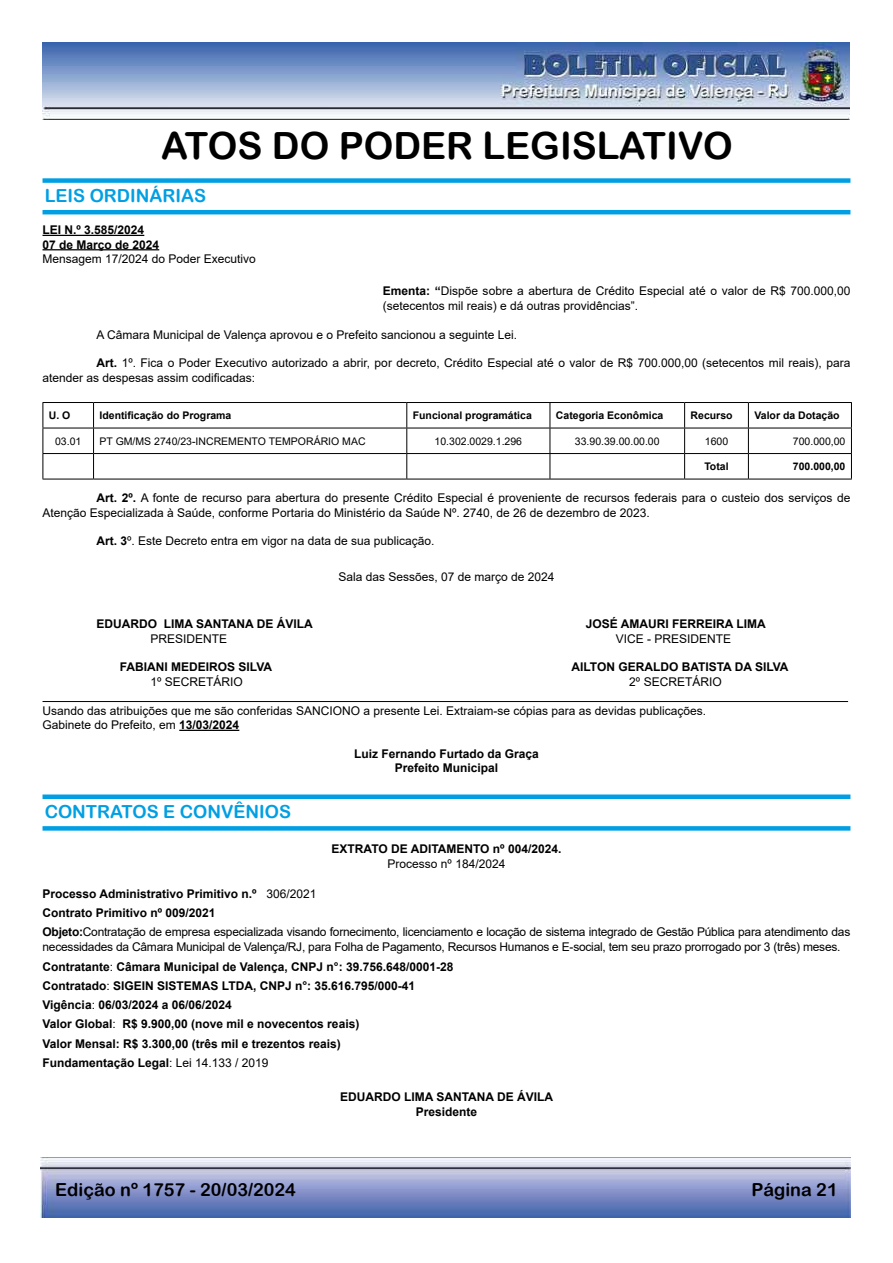
<style>
.page{position:relative;width:893px;height:1263px;background:#fff}
.page>*{position:absolute;margin:0;border:0;box-sizing:border-box;transform-origin:0 0}
.t1{font:37.5px "Arial Rounded MT Bold";color:#000}
.t2{font:18px "Arial Rounded MT Bold";color:#009fe3}
.t3{font:18px "Arial Rounded MT Bold";color:#000}
.t4{font:12px/14.4px "Arial";color:#000}
.t5{font:700 12px/19.2px "Arial";color:#000}
.t6{font:12px/19.2px "Arial";letter-spacing:-.02em;color:#000}
.t7{font:700 10.5px "Arial";color:#000}
.t8{font:10.5px "Arial";color:#000}
.s1{font-weight:700}
.s2{font-weight:400}
</style>
<div class="page">
<img style="left:43px;top:43px;width:806px;height:76px">
<img style="left:40px;top:1158px;width:811px;height:60px">
<hr style="left:43px;top:210px;width:807px;height:4px;background:#009fe3">
<div style="left:43px;top:178px;width:807px;height:5px;background:#009fe3"></div>
<hr style="left:43px;top:235px;width:101px;height:1px;background:#000">
<hr style="left:43px;top:249px;width:116px;height:1px;background:#000">
<hr style="left:43px;top:701px;width:805px;height:1px;background:#000">
<hr style="left:179px;top:730px;width:60px;height:1px;background:#000">
<hr style="left:43px;top:402px;width:51px;height:1px;background:#000">
<hr style="left:94px;top:402px;width:313px;height:1px;background:#000">
<hr style="left:407px;top:402px;width:143px;height:1px;background:#000">
<hr style="left:550px;top:402px;width:135px;height:1px;background:#000">
<hr style="left:685px;top:402px;width:63px;height:1px;background:#000">
<hr style="left:748px;top:402px;width:104px;height:1px;background:#000">
<hr style="left:43px;top:428px;width:51px;height:1px;background:#000">
<hr style="left:94px;top:428px;width:313px;height:1px;background:#000">
<hr style="left:407px;top:428px;width:143px;height:1px;background:#000">
<hr style="left:550px;top:428px;width:135px;height:1px;background:#000">
<hr style="left:685px;top:428px;width:63px;height:1px;background:#000">
<hr style="left:748px;top:428px;width:104px;height:1px;background:#000">
<hr style="left:43px;top:453px;width:51px;height:1px;background:#000">
<hr style="left:94px;top:453px;width:313px;height:1px;background:#000">
<hr style="left:407px;top:453px;width:143px;height:1px;background:#000">
<hr style="left:550px;top:453px;width:135px;height:1px;background:#000">
<hr style="left:685px;top:453px;width:63px;height:1px;background:#000">
<hr style="left:748px;top:453px;width:104px;height:1px;background:#000">
<hr style="left:43px;top:479px;width:51px;height:1px;background:#000">
<hr style="left:94px;top:479px;width:313px;height:1px;background:#000">
<hr style="left:407px;top:479px;width:143px;height:1px;background:#000">
<hr style="left:550px;top:479px;width:135px;height:1px;background:#000">
<hr style="left:685px;top:479px;width:63px;height:1px;background:#000">
<hr style="left:748px;top:479px;width:104px;height:1px;background:#000">
<svg style="left:43px;top:403px;width:1px;height:76px"></svg>
<svg style="left:93px;top:403px;width:1px;height:76px"></svg>
<svg style="left:406px;top:403px;width:1px;height:76px"></svg>
<svg style="left:550px;top:403px;width:1px;height:76px"></svg>
<svg style="left:684px;top:403px;width:1px;height:76px"></svg>
<svg style="left:748px;top:403px;width:1px;height:76px"></svg>
<svg style="left:851px;top:403px;width:1px;height:76px"></svg>
<div style="left:43px;top:826px;width:807px;height:5px;background:#009fe3"></div>
<div style="left:43px;top:794px;width:807px;height:5px;background:#009fe3"></div>
<h1 class="t1" style="left:161px;top:124px;width:573px">ATOS DO PODER LEGISLATIVO</h1>
<h2 class="t2" style="left:45px;top:185px;width:163px">LEIS ORDINÁRIAS</h2>
<p class="t5" style="left:43px;top:223px;width:118px;line-height:14.4px">LEI N.º 3.585/2024<br>07 de Março de 2024</p>
<p class="t4" style="left:43px;top:251px;width:215px">Mensagem 17/2024 do Poder Executivo</p>
<p class="t4" style="left:383px;top:284px;width:469px"><span class="s1">Ementa: “</span>Dispõe sobre a abertura de Crédito Especial até o valor de R$ 700.000,00 (setecentos mil reais) e dá outras providências”.</p>
<p class="t4" style="left:97px;top:327px;width:422px">A Câmara Municipal de Valença aprovou e o Prefeito sancionou a seguinte Lei.</p>
<p class="t4" style="left:43px;top:356px;width:809px;text-indent:54px"><span class="s1">Art.</span> 1º. Fica o Poder Executivo autorizado a abrir, por decreto, Crédito Especial até o valor de R$ 700.000,00 (setecentos mil reais), para atender as despesas assim codificadas:</p>
<p class="t7" style="left:49px;top:408px;width:23px">U. O</p>
<p class="t7" style="left:100px;top:408px;width:133px">Identificação do Programa</p>
<p class="t7" style="left:413px;top:408px;width:121px">Funcional programática</p>
<p class="t7" style="left:556px;top:408px;width:109px">Categoria Econômica</p>
<p class="t7" style="left:691px;top:408px;width:44px">Recurso</p>
<p class="t7" style="left:754px;top:408px;width:87px">Valor da Dotação</p>
<p class="t8" style="left:55px;top:434px;width:28px">03.01</p>
<p class="t8" style="left:100px;top:434px;width:268px">PT GM/MS 2740/23-INCREMENTO TEMPORÁRIO MAC</p>
<p class="t8" style="left:435px;top:434px;width:89px">10.302.0029.1.296</p>
<p class="t8" style="left:575px;top:434px;width:86px">33.90.39.00.00.00</p>
<p class="t8" style="left:705px;top:434px;width:25px">1600</p>
<p class="t8" style="left:793px;top:434px;width:54px">700.000,00</p>
<p class="t7" style="left:704px;top:459px;width:26px">Total</p>
<p class="t7" style="left:793px;top:459px;width:54px">700.000,00</p>
<p class="t4" style="left:43px;top:491px;width:809px;text-indent:54px"><span class="s1">Art. 2º.</span> A fonte de recurso para abertura do presente Crédito Especial é proveniente de recursos federais para o custeio dos serviços de<br>Atenção Especializada à Saúde, conforme Portaria do Ministério da Saúde Nº. 2740, de 26 de dezembro de 2023.</p>
<p class="t4" style="left:97px;top:534px;width:339px"><span class="s1">Art. 3</span>º. Este Decreto entra em vigor na data de sua publicação.</p>
<p class="t4" style="left:338px;top:570px;width:218px">Sala das Sessões, 07 de março de 2024</p>
<p class="t5" style="left:97px;top:614px;width:218px">EDUARDO LIMA SANTANA DE ÁVILA</p>
<p class="t5" style="left:586px;top:614px;width:181px">JOSÉ AMAURI FERREIRA LIMA</p>
<p class="t4" style="left:151px;top:631px;width:78px">PRESIDENTE</p>
<p class="t4" style="left:616px;top:631px;width:117px">VICE - PRESIDENTE</p>
<p class="t5" style="left:120px;top:658px;width:154px">FABIANI MEDEIROS SILVA</p>
<p class="t5" style="left:571px;top:658px;width:219px">AILTON GERALDO BATISTA DA SILVA</p>
<p class="t4" style="left:151px;top:674px;width:94px">1º SECRETÁRIO</p>
<p class="t4" style="left:629px;top:674px;width:94px">2º SECRETÁRIO</p>
<p class="t4" style="left:43px;top:703px;width:665px">Usando das atribuições que me são conferidas SANCIONO a presente Lei. Extraiam-se cópias para as devidas publicações.<br>Gabinete do Prefeito, em <span class="s1">13/03/2024</span></p>
<p class="t5" style="left:354px;top:746px;width:186px;line-height:14.4px;text-align:center">Luiz Fernando Furtado da Graça<br>Prefeito Municipal</p>
<h2 class="t2" style="left:45px;top:801px;width:248px">CONTRATOS E CONVÊNIOS</h2>
<p class="t5" style="left:332px;top:839px;width:231px">EXTRATO DE ADITAMENTO nº 004/2024.</p>
<p class="t4" style="left:388px;top:856px;width:119px">Processo nº 184/2024</p>
<p class="t6" style="left:43px;top:884px;width:809px"><span class="s1">Processo Administrativo Primitivo n.º</span> 306/2021<br><span class="s1">Contrato Primitivo nº 009/2021<br>Objeto:</span>Contratação de empresa especializada visando fornecimento, licenciamento e locação de sistema integrado de Gestão Pública para atendimento das</p>
<p class="t5" style="left:43px;top:938px;width:799px"><span class="s2">necessidades da Câmara Municipal de Valença/RJ, para Folha de Pagamento, Recursos Humanos e E-social, tem seu prazo prorrogado por 3 (três) meses.<br></span>Contratante<span class="s2">:</span> Câmara Municipal de Valença, CNPJ n°: 39.756.648/0001-28<br>Contratado<span class="s2">:</span> SIGEIN SISTEMAS LTDA, CNPJ n°: 35.616.795/000-41<br>Vigência<span class="s2">:</span> 06/03/2024 a 06/06/2024<br>Valor Global<span class="s2">:</span> R$ 9.900,00 (nove mil e novecentos reais)<br>Valor Mensal: R$ 3.300,00 (três mil e trezentos reais)<br>Fundamentação Legal<span class="s2">: Lei 14.133 / 2019</span></p>
<p class="t5" style="left:340px;top:1089px;width:214px;line-height:15px;text-align:center">EDUARDO LIMA SANTANA DE ÁVILA<br>Presidente</p>
<h2 class="t3" style="left:55px;top:1179px;width:242px">Edição nº 1757 - 20/03/2024</h2>
<h2 class="t3" style="left:751px;top:1179px;width:88px">Página 21</h2>
</div>
